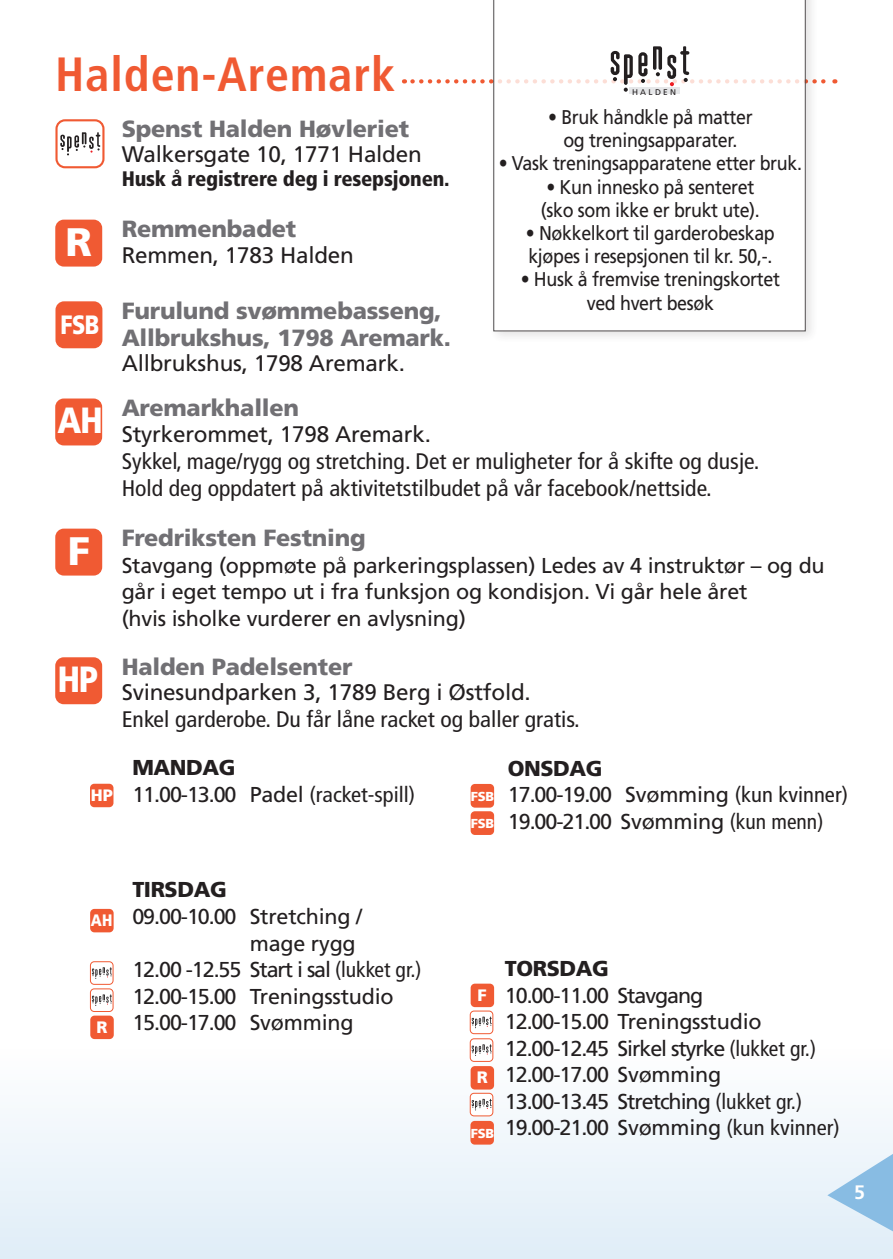
<style>
.page{position:relative;width:893px;height:1259px;background:#fff}
.page>*{position:absolute;margin:0;border:0;box-sizing:border-box;transform-origin:0 0}
.t1{font:700 condensed 48px "Frutiger LT Pro";letter-spacing:.02em;color:#f05a33}
.t2{font:900 39.6px "Frutiger LT Pro";color:#fff}
.t3{font:900 36.3px "Frutiger LT Pro";color:#fff;scale:.85 1}
.t4{font:900 26.4px "Frutiger LT Pro";color:#fff;scale:.82 1}
.t5{font:900 23.4px/26.7px "Frutiger LT Pro";letter-spacing:-.01em;color:#717074}
.t6{font:condensed 22.5px/27px "Frutiger LT Pro";color:#231f20;scale:1.05 1}
.t7{font:22.5px "Frutiger LT Pro";letter-spacing:-.01em;color:#231f20}
.t8{font:21.6px/26.4px "Frutiger LT Pro";letter-spacing:-.01em;color:#231f20}
.t9{font:21.6px/26.4px "Frutiger LT Pro";letter-spacing:-.05em;color:#231f20}
.t10{font:21.6px/26.4px "Frutiger LT Pro";letter-spacing:-.03em;color:#231f20}
.t11{font:900 21.6px "Frutiger LT Pro";letter-spacing:-.02em;color:#231f20}
.t12{font:900 condensed 21px "Frutiger LT Pro";letter-spacing:-.01em;color:#231f20}
.t13{font:19.8px/23.1px "Frutiger LT Pro";letter-spacing:-.02em;color:#231f20;text-align:center;scale:.9 1}
.t14{font:700 19.5px "Frutiger LT Pro";color:#fff}
.t15{font:900 16.5px "Frutiger LT Pro";color:#fff}
.t16{font:900 16.5px "Frutiger LT Pro";color:#fff;scale:.86 1}
.t17{font:900 12.9px "Frutiger LT Pro";letter-spacing:-.02em;color:#fff}
.t18{font:8.4px "Frutiger LT Pro";color:#231f20}
.s1{font-weight:900}
.s2{font-stretch:condensed}
</style>
<div class="page">
<div style="left:0;top:1046px;width:893px;height:213px;background:linear-gradient(to bottom,#fffefe,#dfedf7)"></div>
<svg style="left:827px;top:1138px;width:66px;height:106px"></svg>
<div style="left:55px;top:301px;width:47px;height:47px;background:#f05a33;border-radius:9px"></div>
<div style="left:55px;top:398px;width:47px;height:47px;background:#f05a33;border-radius:9px"></div>
<div style="left:55px;top:657px;width:47px;height:47px;background:#f05a33;border-radius:9px"></div>
<svg style="left:60px;top:132px;width:40px;height:23px"></svg>
<div style="left:55px;top:119px;width:50px;height:49px;border:2px solid #f05a33;border-radius:9px"></div>
<div style="left:471px;top:811px;width:23px;height:24px;background:#f05a33;border-radius:4px"></div>
<div style="left:470px;top:1121px;width:24px;height:23px;background:#f05a33;border-radius:4px"></div>
<div style="left:471px;top:784px;width:23px;height:23px;background:#f05a33;border-radius:4px"></div>
<div style="left:90px;top:909px;width:24px;height:23px;background:#f05a33;border-radius:4px"></div>
<svg style="left:92px;top:967px;width:19px;height:12px"></svg>
<div style="left:90px;top:961px;width:23px;height:23px;border:1px solid #f05a33;border-radius:4px"></div>
<svg style="left:92px;top:994px;width:19px;height:12px"></svg>
<div style="left:90px;top:988px;width:23px;height:24px;border:1px solid #f05a33;border-radius:4px"></div>
<svg style="left:472px;top:1016px;width:19px;height:12px"></svg>
<div style="left:470px;top:1010px;width:23px;height:24px;border:1px solid #f05a33;border-radius:4px"></div>
<div style="left:470px;top:1038px;width:23px;height:23px;background:#fff;border-radius:4px"></div>
<svg style="left:472px;top:1044px;width:19px;height:12px"></svg>
<div style="left:470px;top:1038px;width:23px;height:23px;border:1px solid #f05a33;border-radius:4px"></div>
<div style="left:470px;top:1093px;width:23px;height:23px;background:#fff;border-radius:4px"></div>
<svg style="left:472px;top:1098px;width:19px;height:12px"></svg>
<div style="left:470px;top:1092px;width:23px;height:24px;border:1px solid #f05a33;border-radius:4px"></div>
<div style="left:90px;top:1015px;width:24px;height:24px;background:#f05a33;border-radius:4px"></div>
<div style="left:471px;top:983px;width:23px;height:24px;background:#f05a33;border-radius:4px"></div>
<div style="left:471px;top:1066px;width:23px;height:23px;background:#f05a33;border-radius:4px"></div>
<div style="left:488px;top:0;width:331px;height:344px;background:#231f20;opacity:.15"></div>
<svg style="left:493px;top:0;width:313px;height:332px"></svg>
<svg style="left:412px;top:46px;width:423px;height:46px"></svg>
<div style="left:630px;top:87px;width:50px;height:7px;background:#e6e7e9"></div>
<div style="left:90px;top:783px;width:23px;height:24px;background:#f05a33;border-radius:4px"></div>
<div style="left:55px;top:220px;width:47px;height:46px;background:#f05a33;border-radius:9px"></div>
<div style="left:55px;top:528px;width:47px;height:47px;background:#f05a33;border-radius:9px"></div>
<h1 class="t1" style="left:55px;top:46px;width:342px">Halden-Aremark</h1>
<p class="t18" style="left:632px;top:87px;width:46px">H A L D E N</p>
<h2 class="t2" style="left:65px;top:218px;width:28px">R</h2>
<p class="t4" style="left:60px;top:308px;width:49px">FSB</p>
<h3 class="t3" style="left:57px;top:399px;width:55px">AH</h3>
<p class="t13" style="left:548px;top:106px;width:229px">• Bruk håndkle på matter og treningsapparater.</p>
<p class="t13" style="left:499px;top:152px;width:338px">• Vask treningsapparatene etter bruk.</p>
<p class="t13" style="left:541px;top:175px;width:245px;text-align:left">• Kun innesko på senteret (sko som ikke er brukt ute).</p>
<p class="t13" style="left:526px;top:222px;width:278px;text-align:left">• Nøkkelkort til garderobeskap kjøpes i resepsjonen til kr. 50,-.</p>
<p class="t13" style="left:521px;top:268px;width:290px">• Husk å fremvise treningskortet ved hvert besøk</p>
<p class="t5" style="left:122px;top:115px;width:289px">Spenst Halden Høvleriet</p>
<p class="t7" style="left:122px;top:141px;width:302px">Walkersgate 10, 1771 Halden</p>
<p class="t12" style="left:122px;top:166px;width:330px">Husk å registrere deg i resepsjonen.</p>
<p class="t5" style="left:122px;top:216px;width:176px">Remmenbadet</p>
<p class="t7" style="left:122px;top:242px;width:234px">Remmen, 1783 Halden</p>
<p class="t5" style="left:122px;top:297px;width:331px">Furulund svømmebasseng,<br>Allbrukshus, 1798 Aremark.</p>
<p class="t7" style="left:122px;top:350px;width:285px">Allbrukshus, 1798 Aremark.</p>
<p class="t5" style="left:122px;top:394px;width:179px">Aremarkhallen</p>
<p class="t7" style="left:122px;top:420px;width:311px">Styrkerommet, 1798 Aremark.</p>
<p class="t6" style="left:122px;top:447px;width:609px">Sykkel, mage/rygg og stretching. Det er muligheter for å skifte og dusje.<br>Hold deg oppdatert på aktivitetstilbudet på vår facebook/nettside.</p>
<h2 class="t2" style="left:68px;top:527px;width:24px">F</h2>
<h3 class="t3" style="left:58px;top:657px;width:49px">HP</h3>
<p class="t5" style="left:122px;top:524px;width:246px">Fredriksten Festning</p>
<p class="t8" style="left:122px;top:552px;width:705px">Stavgang (oppmøte på parkeringsplassen) Ledes av 4 instruktør – og du går i eget tempo ut i fra funksjon og kondisjon. Vi går hele året<br>(hvis isholke vurderer en avlysning)</p>
<p class="t5" style="left:122px;top:653px;width:232px">Halden Padelsenter</p>
<p class="t7" style="left:122px;top:679px;width:411px">Svinesundparken 3, 1789 Berg i Østfold.</p>
<p class="t6" style="left:122px;top:706px;width:438px">Enkel garderobe. Du får låne racket og baller gratis.</p>
<p class="t15" style="left:91px;top:785px;width:24px">HP</p>
<p class="t10" style="left:132px;top:755px;width:284px"><span class="s1">MANDAG<br></span>11.00-13.00 Padel <span class="s2">(racket-spill)</span></p>
<p class="t17" style="left:471px;top:788px;width:25px">FSB</p>
<p class="t17" style="left:471px;top:816px;width:25px">FSB</p>
<p class="t8" style="left:508px;top:755px;width:342px"><span class="s1">ONSDAG<br></span>17.00-19.00 Svømming <span class="s2">(kun kvinner)<br></span>19.00-21.00 Svømming <span class="s2">(kun menn)</span></p>
<p class="t16" style="left:91px;top:910px;width:26px">AH</p>
<p class="t15" style="left:96px;top:1017px;width:13px">R</p>
<p class="t11" style="left:132px;top:877px;width:96px">TIRSDAG</p>
<p class="t8" style="left:132px;top:903px;width:231px">09.00-10.00 Stretching /</p>
<p class="t8" style="left:250px;top:930px;width:108px">mage rygg</p>
<p class="t9" style="left:132px;top:956px;width:291px">12.00 -12.55 Start i sal <span class="s2">(lukket gr.)</span></p>
<p class="t8" style="left:132px;top:983px;width:263px">12.00-15.00 Treningsstudio</p>
<p class="t8" style="left:132px;top:1009px;width:223px">15.00-17.00 Svømming</p>
<p class="t15" style="left:478px;top:985px;width:11px">F</p>
<p class="t15" style="left:477px;top:1067px;width:13px">R</p>
<p class="t17" style="left:471px;top:1125px;width:25px">FSB</p>
<p class="t11" style="left:505px;top:955px;width:105px">TORSDAG</p>
<p class="t9" style="left:505px;top:982px;width:336px">10.00-11.00 Stavgang<br>12.00-15.00 Treningsstudio<br>12.00-12.45 Sirkel styrke <span class="s2">(lukket gr.)<br></span>12.00-17.00 Svømming<br>13.00-13.45 Stretching <span class="s2">(lukket gr.)<br></span>19.00-21.00 Svømming <span class="s2">(kun kvinner)</span></p>
<p class="t14" style="left:854px;top:1180px;width:12px">5</p>
</div>
